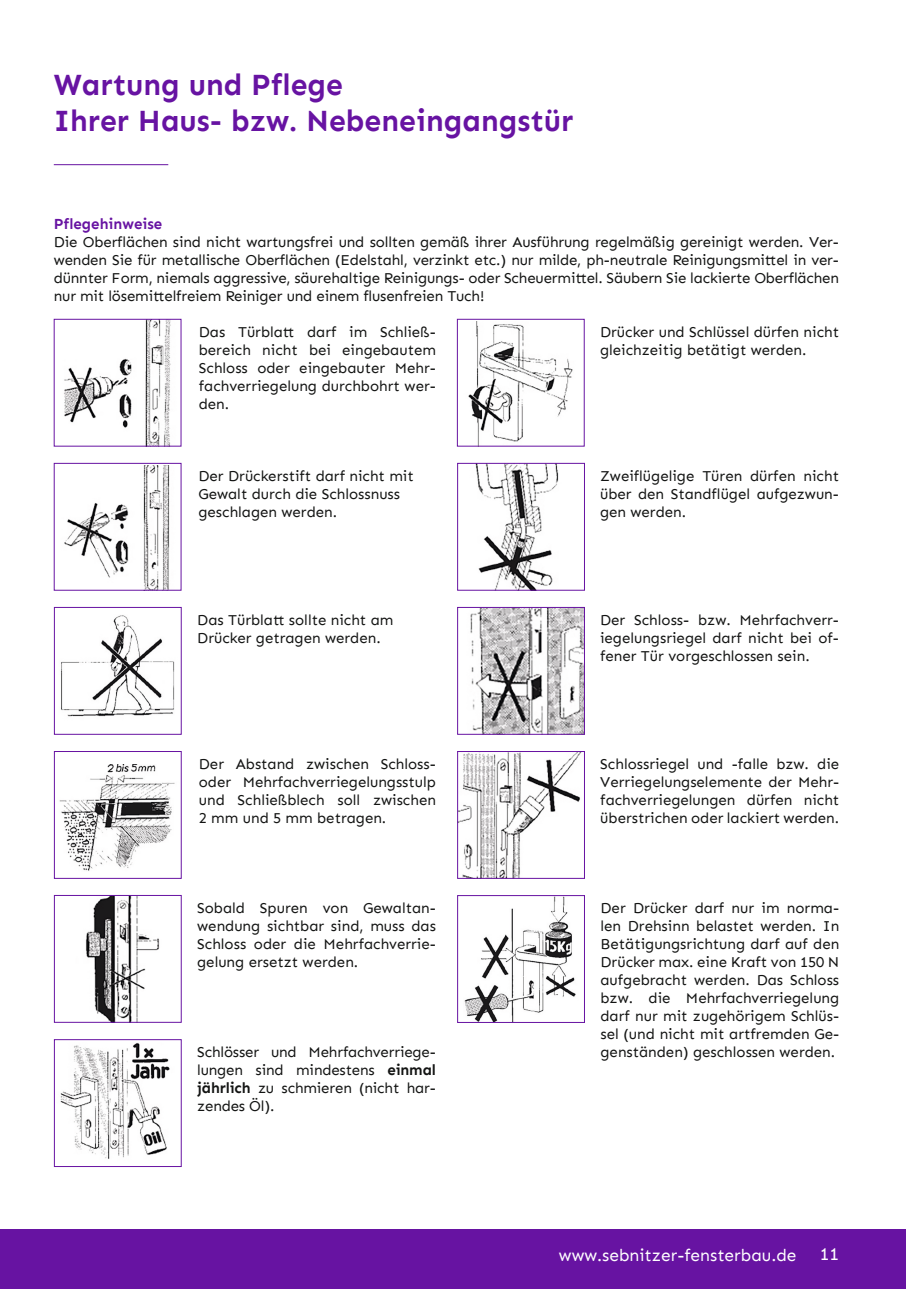
<style>
.page{position:relative;width:906px;height:1289px;background:#fff}
.page>*{position:absolute;margin:0;border:0;box-sizing:border-box;transform-origin:0 0}
.t1{font:700 30px/36px "Sen";color:#6713a2}
.t2{font:18px "Sen";color:#fff}
.t3{font:17.25px "Sen";color:#fff}
.t4{font:15px/18px "Sen";color:#131413;text-align:justify}
.t5{font:700 15px "Sen";color:#6713a2}
.s1{font-weight:700}
</style>
<div class="page">
<div style="left:0;top:1229px;width:906px;height:59px;background:#6713a2"></div>
<img style="left:64px;top:321px;width:107px;height:123px">
<img style="left:64px;top:465px;width:106px;height:123px">
<img style="left:60px;top:1043px;width:110px;height:116px">
<div style="left:54px;top:1039px;width:128px;height:127px;border:1px solid #6713a2"></div>
<img style="left:61px;top:615px;width:114px;height:102px">
<div style="left:54px;top:607px;width:128px;height:127px;border:1px solid #6713a2"></div>
<img style="left:86px;top:897px;width:74px;height:123px">
<div style="left:54px;top:895px;width:128px;height:127px;border:1px solid #6713a2"></div>
<img style="left:464px;top:897px;width:112px;height:123px">
<div style="left:457px;top:895px;width:128px;height:127px;border:1px solid #6713a2"></div>
<img style="left:468px;top:322px;width:105px;height:122px">
<div style="left:457px;top:319px;width:127px;height:127px;border:1px solid #6713a2"></div>
<img style="left:59px;top:764px;width:116px;height:107px">
<div style="left:54px;top:751px;width:128px;height:127px;border:1px solid #6713a2"></div>
<hr style="left:54px;top:164px;width:114px;height:1px;background:#6713a2">
<img style="left:475px;top:465px;width:84px;height:123px">
<div style="left:457px;top:463px;width:128px;height:127px;border:1px solid #6713a2"></div>
<img style="left:470px;top:609px;width:113px;height:123px">
<div style="left:457px;top:607px;width:128px;height:127px;border:1px solid #6713a2"></div>
<img style="left:459px;top:753px;width:122px;height:123px">
<div style="left:457px;top:751px;width:128px;height:127px;border:1px solid #6713a2"></div>
<h1 class="t1" style="left:54px;top:67px;width:521px">Wartung und Pflege<br>Ihrer Haus- bzw. Nebeneingangstür</h1>
<p class="t5" style="left:54px;top:215px;width:110px">Pflegehinweise</p>
<p class="t4" style="left:54px;top:233px;width:786px">Die Oberflächen sind nicht wartungsfrei und sollten gemäß ihrer Ausführung regelmäßig gereinigt werden. Ver&shy;wenden Sie für metallische Oberflächen (Edelstahl, verzinkt etc.) nur milde, ph-neutrale Reinigungsmittel in ver&shy;dünnter Form, niemals aggressive, säurehaltige Reinigungs- oder Scheuermittel. Säubern Sie lackierte Oberflächen nur mit lösemittelfreiem Reiniger und einem flusenfreien Tuch!</p>
<p class="t4" style="left:199px;top:323px;width:239px">Das Türblatt darf im Schließ&shy;bereich nicht bei eingebautem Schloss oder eingebauter Mehr&shy;fachverriegelung durchbohrt wer&shy;den.</p>
<p class="t4" style="left:600px;top:323px;width:240px">Drücker und Schlüssel dürfen nicht gleichzeitig betätigt werden.</p>
<p class="t4" style="left:198px;top:467px;width:217px;text-align:left">Der Drückerstift darf nicht mit<br>Gewalt durch die Schlossnuss geschlagen werden.</p>
<p class="t4" style="left:197px;top:611px;width:198px">Das Türblatt sollte nicht am<br>Drücker getragen werden.</p>
<p class="t4" style="left:199px;top:755px;width:239px">Der Abstand zwischen Schloss&shy;oder Mehrfachverriegelungsstulp und Schließblech soll zwischen 2 mm und 5 mm betragen.</p>
<p class="t4" style="left:600px;top:467px;width:240px">Zweiflügelige Türen dürfen nicht über den Standflügel aufgezwun&shy;gen werden.</p>
<p class="t4" style="left:600px;top:611px;width:240px">Der Schloss- bzw. Mehrfachverr&shy;iegelungsriegel darf nicht bei of&shy;fener Tür vorgeschlossen sein.</p>
<p class="t4" style="left:600px;top:755px;width:240px">Schlossriegel und -falle bzw. die Verriegelungselemente der Mehr&shy;fachverriegelungen dürfen nicht überstrichen oder lackiert werden.</p>
<p class="t4" style="left:197px;top:899px;width:240px">Sobald Spuren von Gewaltan&shy;wendung sichtbar sind, muss das Schloss oder die Mehrfachverrie&shy;gelung ersetzt werden.</p>
<p class="t4" style="left:600px;top:899px;width:240px">Der Drücker darf nur im norma&shy;len Drehsinn belastet werden. In Betätigungsrichtung darf auf den Drücker max. eine Kraft von 150 N aufgebracht werden. Das Schloss bzw. die Mehrfachverriegelung darf nur mit zugehörigem Schlüs&shy;sel (und nicht mit artfremden Ge&shy;genständen) geschlossen werden.</p>
<p class="t4" style="left:197px;top:1043px;width:240px">Schlösser und Mehrfachverriege&shy;lungen sind mindestens <span class="s1">einmal jährlich</span> zu schmieren (nicht har&shy;zendes Öl).</p>
<p class="t3" style="left:559px;top:1244px;width:239px">www.sebnitzer-fensterbau.de</p>
<p class="t2" style="left:819px;top:1243px;width:21px">11</p>
</div>
